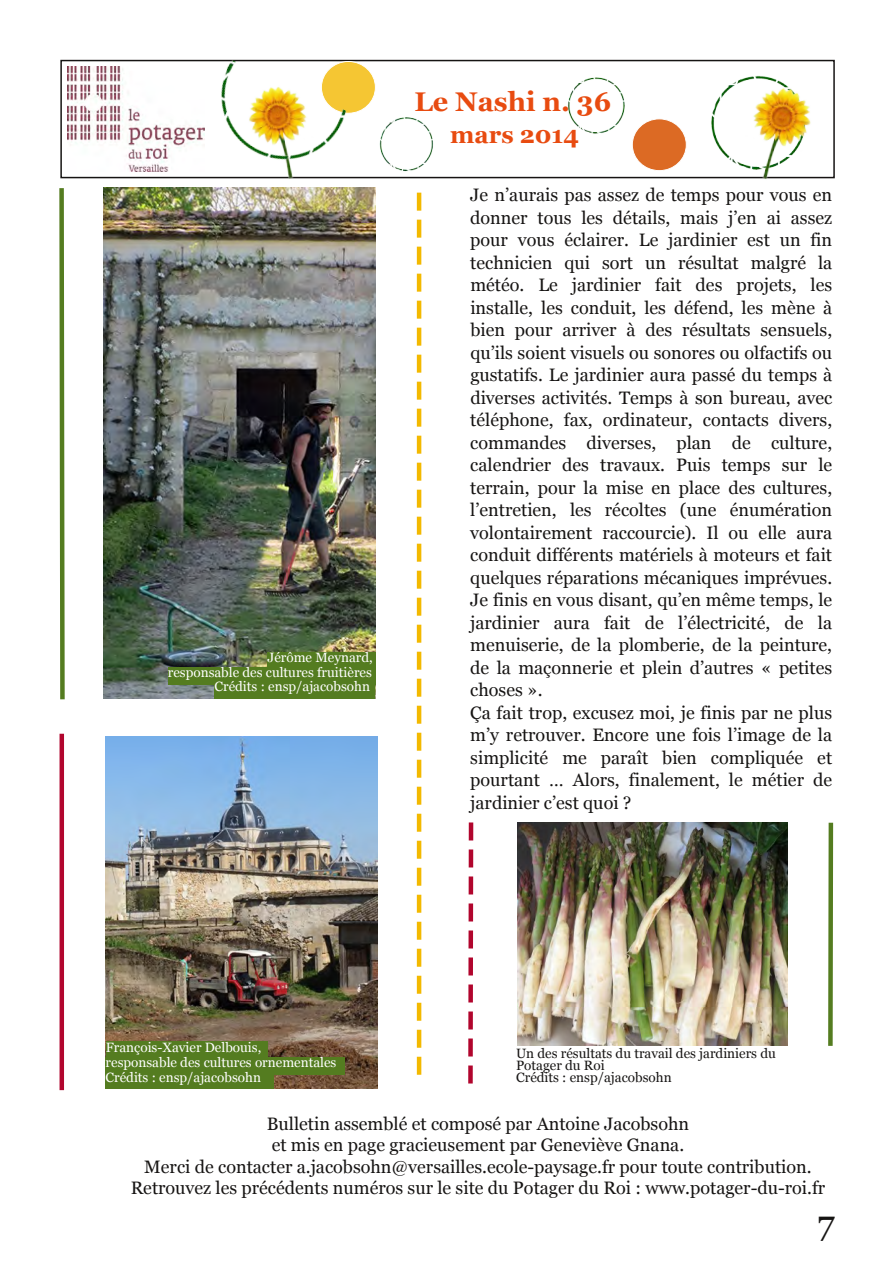
<style>
.page{position:relative;width:893px;height:1263px;background:#fff}
.page>*{position:absolute;margin:0;border:0;box-sizing:border-box;transform-origin:0 0}
.t1{font:34.5px "Georgia";color:#161413}
.t2{font:700 27px "Georgia";color:#e84b10}
.t3{font:700 24px "Georgia";color:#e84b10}
.t4{font:18px/22.5px "Georgia";color:#161413}
.t5{font:13.5px/15.3px "Georgia";color:#fff;text-align:right}
.t6{font:13.5px/24px "Georgia";color:#161413}
</style>
<div class="page">
<img style="left:517px;top:823px;width:271px;height:223px">
<img style="left:104px;top:187px;width:271px;height:511px">
<div style="left:267px;top:652px;width:109px;height:17px;background:#547c20"></div>
<div style="left:168px;top:667px;width:207px;height:18px;background:#547c20"></div>
<img style="left:105px;top:737px;width:272px;height:352px">
<div style="left:106px;top:1041px;width:161px;height:18px;background:#547c20"></div>
<hr style="left:60px;top:734px;width:4px;height:356px;background:#b1052d">
<svg style="left:59px;top:188px;width:6px;height:512px;background:#7e9c57"></svg>
<svg style="left:828px;top:822px;width:6px;height:224px"></svg>
<svg style="left:417px;top:193px;width:4px;height:882px"></svg>
<div style="left:60px;top:60px;width:775px;height:118px;border:2px solid #161413"></div>
<img style="left:67px;top:67px;width:108px;height:105px">
<img style="left:234px;top:195px;width:93px;height:3px">
<img style="left:379px;top:117px;width:59px;height:62px">
<img style="left:709px;top:89px;width:17px;height:90px">
<img style="left:568px;top:77px;width:57px;height:57px">
<div style="left:321px;top:61px;width:54px;height:52px;background:#f3b900;border-radius:50%;opacity:.8"></div>
<div style="left:632px;top:119px;width:54px;height:52px;background:#dc6a24;border-radius:50%"></div>
<div style="left:632px;top:119px;width:54px;height:52px;border:1px solid #fff;border-radius:50%"></div>
<img style="left:175px;top:59px;width:182px;height:136px">
<img style="left:726px;top:75px;width:100px;height:104px">
<svg style="left:468px;top:822px;width:6px;height:262px"></svg>
<div style="left:214px;top:681px;width:161px;height:18px;background:#547c20"></div>
<div style="left:106px;top:1057px;width:239px;height:17px;background:#547c20"></div>
<div style="left:106px;top:1071px;width:168px;height:18px;background:#547c20"></div>
<p class="t5" style="left:168px;top:649px;width:206px">Jérôme Meynard,<br>responsable des cultures fruitières</p>
<p class="t5" style="left:214px;top:679px;width:157px">Crédits : ensp/ajacobsohn</p>
<h2 class="t2" style="left:414px;top:86px;width:198px">Le Nashi n. 36</h2>
<h3 class="t3" style="left:450px;top:121px;width:130px">mars 2014</h3>
<p class="t4" style="left:470px;top:183px;width:363px">Je n’aurais pas assez de temps pour vous en donner tous les détails, mais j’en ai assez pour vous éclairer. Le jardinier est un fin technicien qui sort un résultat malgré la météo. Le jardinier fait des projets, les installe, les conduit, les défend, les mène à bien pour arriver à des résultats sensuels, qu’ils soient visuels ou sonores ou olfactifs ou gustatifs. Le jardinier aura passé du temps à diverses activités. Temps à son bureau, avec téléphone, fax, ordinateur, contacts divers, commandes diverses, plan de culture, calendrier des travaux. Puis temps sur le terrain, pour la mise en place des cultures, l’entretien, les récoltes (une énumération volontairement raccourcie). Il ou elle aura conduit différents matériels à moteurs et fait quelques réparations mécaniques imprévues.<br>Je finis en vous disant, qu’en même temps, le jardinier aura fait de l’électricité, de la menuiserie, de la plomberie, de la peinture, de la maçonnerie et plein d’autres « petites choses ».<br>Ça fait trop, excusez moi, je finis par ne plus m’y retrouver. Encore une fois l’image de la simplicité me paraît bien compliquée et pourtant … Alors, finalement, le métier de jardinier c’est quoi ?</p>
<p class="t5" style="left:106px;top:1039px;width:157px">François-Xavier Delbouis,</p>
<p class="t5" style="left:106px;top:1055px;width:232px;line-height:14.7px;text-align:left">responsable des cultures ornementales<br>Crédits : ensp/ajacobsohn</p>
<p class="t6" style="left:516px;top:1041px;width:261px">Un des résultats du travail des jardiniers du<br>Crédits : ensp/ajacobsohn</p>
<p class="t6" style="left:516px;top:1053px;width:90px">Potager du Roi</p>
<p class="t4" style="left:131px;top:1112px;width:696px;line-height:21.6px;text-align:center">Bulletin assemblé et composé par Antoine Jacobsohn<br>et mis en page gracieusement par Geneviève Gnana.<br>Merci de contacter a.jacobsohn@versailles.ecole-paysage.fr pour toute contribution.<br>Retrouvez les précédents numéros sur le site du Potager du Roi : www.potager-du-roi.fr</p>
<h1 class="t1" style="left:818px;top:1204px;width:19px">7</h1>
</div>
